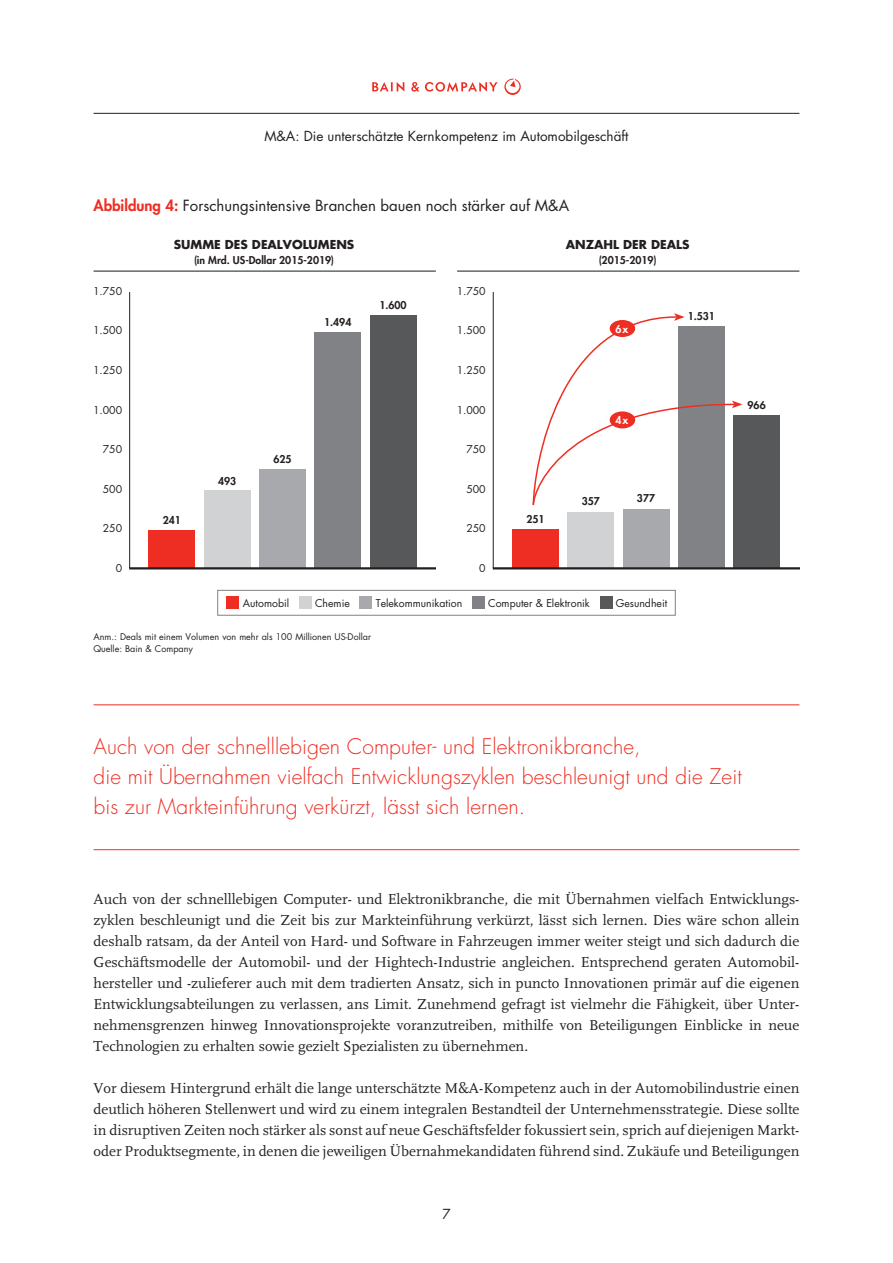
<style>
.page{position:relative;width:893px;height:1263px;background:#fff}
.page>*{position:absolute;margin:0;border:0;box-sizing:border-box;transform-origin:0 0}
.t1{font:300 21px/30px "Futura";letter-spacing:.005em;color:#ee2e22}
.t2{font:15px/21px "Scala";color:#231f20;text-align:justify}
.t3{font:15px "Futura";color:#231f20}
.t4{font:13.5px "Futura";color:#231f20}
.t5{font:700 12px "Futura Std";color:#231f20}
.t6{font:10.5px "Futura";color:#231f20}
.t7{font:800 10.5px "Futura";color:#231f20}
.t8{font:800 10.5px "Futura Std";color:#231f20}
.t9{font:800 10.5px "Futura";color:#fff}
.t10{font:9px/12px "Futura";color:#231f20}
.s1{font-weight:800;color:#ee2e22}
</style>
<div class="page">
<hr style="left:94px;top:113px;width:705px;height:1px;background:#231f20">
<svg style="left:372px;top:82px;width:32px;height:10px"></svg>
<svg style="left:411px;top:82px;width:8px;height:10px"></svg>
<svg style="left:425px;top:82px;width:73px;height:10px"></svg>
<svg style="left:504px;top:79px;width:17px;height:16px"></svg>
<hr style="left:94px;top:704px;width:705px;height:1px;background:#ee2e22">
<hr style="left:94px;top:849px;width:705px;height:1px;background:#ee2e22">
<div style="left:217px;top:590px;width:459px;height:25px;border:1px solid #808285"></div>
<div style="left:299px;top:596px;width:13px;height:13px;background:#d1d2d4"></div>
<div style="left:359px;top:596px;width:13px;height:13px;background:#a8a9ad"></div>
<div style="left:472px;top:596px;width:13px;height:13px;background:#808285"></div>
<div style="left:600px;top:596px;width:13px;height:13px;background:#57585a"></div>
<div style="left:226px;top:596px;width:13px;height:13px;background:#ee2e22"></div>
<hr style="left:129px;top:292px;width:1px;height:276px;background:#231f20">
<div style="left:149px;top:530px;width:46px;height:38px;background:#ee2e22"></div>
<div style="left:204px;top:490px;width:47px;height:78px;background:#d1d2d4"></div>
<div style="left:259px;top:469px;width:47px;height:99px;background:#a8a9ad"></div>
<div style="left:314px;top:332px;width:47px;height:236px;background:#808285"></div>
<div style="left:370px;top:315px;width:46px;height:253px;background:#57585a"></div>
<hr style="left:129px;top:567px;width:307px;height:2px;background:#231f20">
<hr style="left:493px;top:292px;width:1px;height:276px;background:#231f20">
<div style="left:512px;top:529px;width:47px;height:39px;background:#ee2e22"></div>
<div style="left:567px;top:512px;width:47px;height:56px;background:#d1d2d4"></div>
<div style="left:623px;top:509px;width:46px;height:59px;background:#a8a9ad"></div>
<div style="left:678px;top:326px;width:47px;height:242px;background:#808285"></div>
<div style="left:733px;top:416px;width:47px;height:152px;background:#57585a"></div>
<hr style="left:493px;top:567px;width:306px;height:2px;background:#231f20">
<hr style="left:94px;top:271px;width:342px;height:1px;background:#13201c">
<hr style="left:457px;top:271px;width:342px;height:1px;background:#13201c">
<svg style="left:532px;top:313px;width:210px;height:192px"></svg>
<div style="left:610px;top:411px;width:25px;height:17px;background:#ee2e22;border-radius:50%"></div>
<div style="left:610px;top:320px;width:25px;height:17px;background:#ee2e22;border-radius:50%"></div>
<p class="t4" style="left:264px;top:127px;width:366px">M&amp;A: Die unterschätzte Kernkompetenz im Automobilgeschäft</p>
<p class="t3" style="left:94px;top:195px;width:477px"><span class="s1">Abbildung 4:</span> Forschungsintensive Branchen bauen noch stärker auf M&amp;A</p>
<p class="t6" style="left:93px;top:284px;width:31px">1.750</p>
<p class="t6" style="left:93px;top:324px;width:31px">1.500</p>
<p class="t6" style="left:93px;top:363px;width:31px">1.250</p>
<p class="t6" style="left:93px;top:403px;width:31px">1.000</p>
<p class="t6" style="left:103px;top:443px;width:21px">750</p>
<p class="t6" style="left:103px;top:482px;width:21px">500</p>
<p class="t6" style="left:103px;top:522px;width:21px">250</p>
<p class="t6" style="left:116px;top:561px;width:8px">0</p>
<p class="t5" style="left:174px;top:236px;width:182px">SUMME DES DEALVOLUMENS</p>
<p class="t7" style="left:194px;top:253px;width:141px">(in Mrd. US-Dollar 2015-2019)</p>
<p class="t8" style="left:324px;top:315px;width:29px">1.494</p>
<p class="t8" style="left:379px;top:299px;width:29px">1.600</p>
<p class="t8" style="left:163px;top:514px;width:20px">241</p>
<p class="t8" style="left:218px;top:474px;width:20px">493</p>
<p class="t8" style="left:273px;top:453px;width:20px">625</p>
<p class="t6" style="left:457px;top:284px;width:31px">1.750</p>
<p class="t6" style="left:457px;top:324px;width:31px">1.500</p>
<p class="t6" style="left:457px;top:363px;width:31px">1.250</p>
<p class="t6" style="left:457px;top:403px;width:31px">1.000</p>
<p class="t6" style="left:466px;top:443px;width:21px">750</p>
<p class="t6" style="left:466px;top:482px;width:21px">500</p>
<p class="t6" style="left:466px;top:522px;width:21px">250</p>
<p class="t6" style="left:479px;top:561px;width:8px">0</p>
<p class="t5" style="left:566px;top:236px;width:125px">ANZAHL DER DEALS</p>
<p class="t7" style="left:599px;top:253px;width:59px">(2015-2019)</p>
<p class="t9" style="left:615px;top:322px;width:14px">6x</p>
<p class="t8" style="left:688px;top:310px;width:29px">1.531</p>
<p class="t8" style="left:526px;top:512px;width:20px">251</p>
<p class="t9" style="left:615px;top:413px;width:14px">4x</p>
<p class="t8" style="left:582px;top:495px;width:20px">357</p>
<p class="t8" style="left:637px;top:492px;width:20px">377</p>
<p class="t6" style="left:243px;top:596px;width:48px">Automobil</p>
<p class="t6" style="left:315px;top:596px;width:36px">Chemie</p>
<p class="t6" style="left:376px;top:596px;width:88px">Telekommunikation</p>
<p class="t6" style="left:488px;top:596px;width:103px">Computer &amp; Elektronik</p>
<p class="t6" style="left:616px;top:596px;width:53px">Gesundheit</p>
<p class="t10" style="left:94px;top:630px;width:279px">Anm.: Deals mit einem Volumen von mehr als 100 Millionen US-Dollar<br>Quelle: Bain &amp; Company</p>
<p class="t8" style="left:747px;top:399px;width:20px">966</p>
<h1 class="t1" style="left:94px;top:732px;width:650px">Auch von der schnelllebigen Computer- und Elektronikbranche,<br>die mit Übernahmen vielfach Entwicklungszyklen beschleunigt und die Zeit bis zur Markteinführung verkürzt, lässt sich lernen.</h1>
<p class="t2" style="left:94px;top:888px;width:707px">Auch von der schnelllebigen Computer- und Elektronikbranche, die mit Übernahmen vielfach Entwicklungs&shy;zyklen beschleunigt und die Zeit bis zur Markteinführung verkürzt, lässt sich lernen. Dies wäre schon allein deshalb ratsam, da der Anteil von Hard- und Software in Fahrzeugen immer weiter steigt und sich dadurch die Geschäftsmodelle der Automobil- und der Hightech-Industrie angleichen. Entsprechend geraten Automobil&shy;hersteller und -zulieferer auch mit dem tradierten Ansatz, sich in puncto Innovationen primär auf die eigenen Entwicklungsabteilungen zu verlassen, ans Limit. Zunehmend gefragt ist vielmehr die Fähigkeit, über Unter&shy;nehmensgrenzen hinweg Innovationsprojekte voranzutreiben, mithilfe von Beteiligungen Einblicke in neue Technologien zu erhalten sowie gezielt Spezialisten zu übernehmen.</p>
<p class="t2" style="left:94px;top:1077px;width:707px">Vor diesem Hintergrund erhält die lange unterschätzte M&amp;A-Kompetenz auch in der Automobilindustrie einen deutlich höheren Stellenwert und wird zu einem integralen Bestandteil der Unternehmensstrategie. Diese sollte in disruptiven Zeiten noch stärker als sonst auf neue Geschäftsfelder fokussiert sein, sprich auf diejenigen Markt&shy;oder Produktsegmente, in denen die jeweiligen Übernahmekandidaten führend sind. Zukäufe und Beteiligungen</p>
<p class="t4" style="left:442px;top:1205px;width:10px">7</p>
</div>
